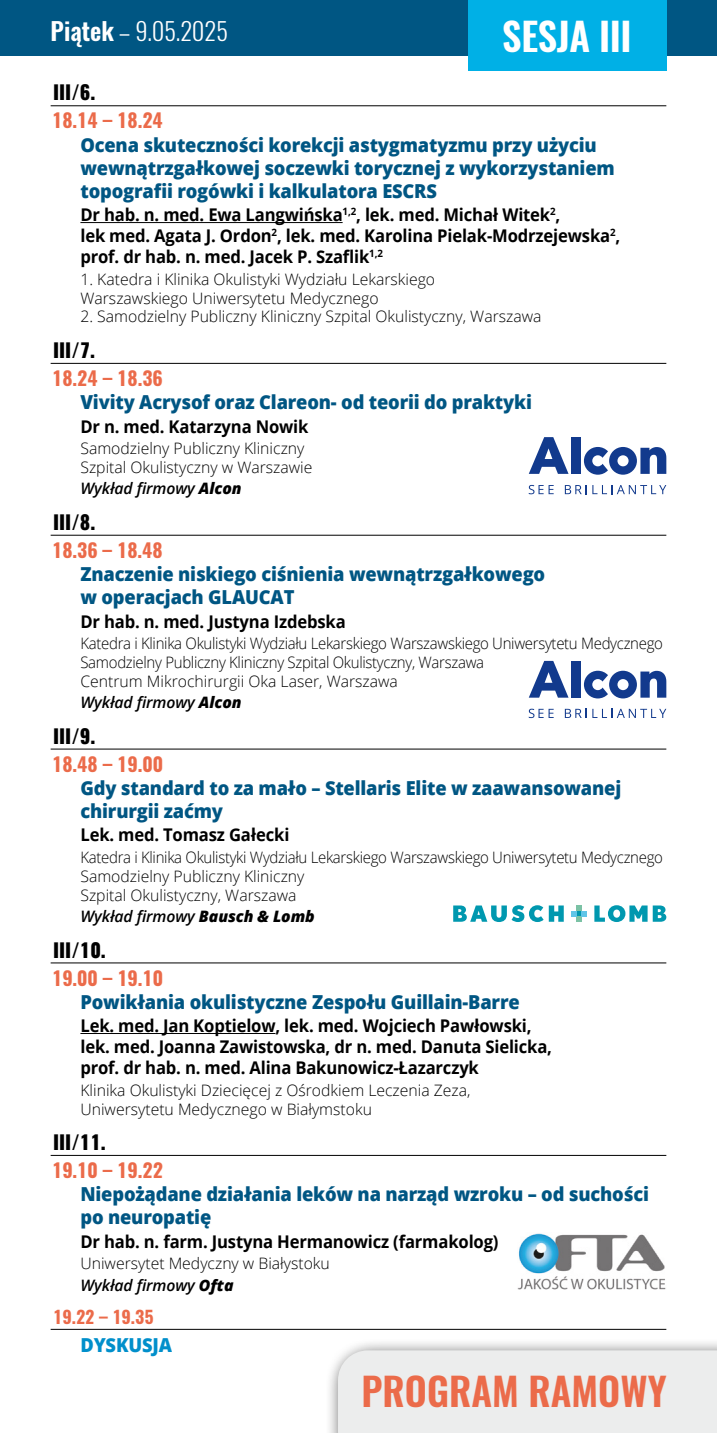
<style>
.page{position:relative;width:717px;height:1433px;background:#fff}
.page>*{position:absolute;margin:0;border:0;box-sizing:border-box;transform-origin:0 0}
.t1{font:600 38.5px "Oswald";color:#eb6b4a}
.t2{font:600 38.5px "Oswald";letter-spacing:-.01em;color:#fff}
.t3{font:300 24.5px "Oswald";color:#fff}
.t4{font:800 19.25px/23.1px "Open Sans";letter-spacing:-.01em;color:#005683;scale:.95 1}
.t5{font:700 19.25px "Oswald";color:#eb6b4a}
.t6{font:800 19.25px "Oswald";color:#000}
.t7{font:800 19.25px "Open Sans";letter-spacing:-.01em;color:#008fcb;scale:.95 1}
.t8{font:700 17.5px/21px "Open Sans";letter-spacing:-.01em;color:#000;scale:.95 1}
.t9{font:700 17.5px "Oswald";color:#eb6b4a}
.t10{font:300 15.75px/18.9px "Open Sans";color:#000}
.t11{font:300 15.75px/18.9px "Open Sans";letter-spacing:-.02em;color:#000;scale:.95 1}
.t12{font:italic 600 15.75px "Open Sans";letter-spacing:-.005em;color:#000}
.s1{font-weight:600}
.s2{font-weight:800}
.s3{font-weight:600;font-style:italic}
.s4{font-weight:800;font-style:italic}
</style>
<div class="page">
<div style="left:0;top:0;width:716px;height:56px;background:#005683"></div>
<div style="left:467px;top:0;width:199px;height:71px;background:#00b0e6"></div>
<div style="left:325px;top:1337px;width:391px;height:96px;background:#000;opacity:.75"></div>
<div style="left:338px;top:1350px;width:378px;height:83px;background:#eceded"></div>
<hr style="left:51px;top:105px;width:615px;height:1px;background:#000">
<hr style="left:80px;top:222px;width:262px;height:1px;background:#000">
<hr style="left:51px;top:363px;width:615px;height:1px;background:#000">
<hr style="left:51px;top:535px;width:615px;height:1px;background:#000">
<hr style="left:51px;top:748px;width:615px;height:1px;background:#000">
<hr style="left:51px;top:962px;width:615px;height:1px;background:#000">
<hr style="left:80px;top:1033px;width:195px;height:1px;background:#000">
<hr style="left:51px;top:1155px;width:615px;height:1px;background:#000">
<hr style="left:51px;top:1329px;width:615px;height:1px;background:#000">
<svg style="left:583px;top:447px;width:83px;height:28px"></svg>
<svg style="left:528px;top:437px;width:40px;height:37px"></svg>
<div style="left:571px;top:437px;width:9px;height:37px;background:#123a8d"></div>
<svg style="left:528px;top:485px;width:25px;height:9px"></svg>
<svg style="left:564px;top:485px;width:22px;height:9px"></svg>
<svg style="left:592px;top:485px;width:74px;height:9px"></svg>
<svg style="left:583px;top:671px;width:83px;height:27px"></svg>
<svg style="left:529px;top:661px;width:39px;height:36px"></svg>
<div style="left:571px;top:661px;width:9px;height:36px;background:#123a8d"></div>
<svg style="left:528px;top:709px;width:25px;height:9px"></svg>
<svg style="left:564px;top:709px;width:22px;height:9px"></svg>
<svg style="left:592px;top:709px;width:74px;height:9px"></svg>
<svg style="left:453px;top:905px;width:110px;height:17px"></svg>
<svg style="left:594px;top:905px;width:72px;height:17px"></svg>
<svg style="left:571px;top:905px;width:16px;height:17px"></svg>
<img style="left:517px;top:1233px;width:149px;height:57px">
<p class="t3" style="left:51px;top:15px;width:179px"><span class="s1">Piątek</span> – 9.05.2025</p>
<h1 class="t2" style="left:502px;top:9px;width:131px">SESJA III</h1>
<p class="t6" style="left:53px;top:79px;width:44px">III/6.</p>
<p class="t5" style="left:52px;top:107px;width:112px">18.14 – 18.24</p>
<p class="t4" style="left:80px;top:132px;width:563px">Ocena skuteczności korekcji astygmatyzmu przy użyciu wewnątrzgałkowej soczewki torycznej z wykorzystaniem topografii rogówki i kalkulatora ESCRS</p>
<p class="t8" style="left:80px;top:204px;width:569px">Dr hab. n. med. Ewa Langwińska<sup>1,2</sup>, lek. med. Michał Witek<sup>2</sup>,<br>lek med. Agata J. Ordon<sup>2</sup>, lek. med. Karolina Pielak-Modrzejewska<sup>2</sup>, prof. dr hab. n. med. Jacek P. Szaflik<sup>1,2</sup></p>
<p class="t10" style="left:80px;top:269px;width:356px">1. Katedra i Klinika Okulistyki Wydziału Lekarskiego<br>Warszawskiego Uniwersytetu Medycznego</p>
<p class="t10" style="left:80px;top:307px;width:462px">2. Samodzielny Publiczny Kliniczny Szpital Okulistyczny, Warszawa</p>
<p class="t6" style="left:53px;top:336px;width:44px">III/7.</p>
<p class="t5" style="left:52px;top:365px;width:112px">18.24 – 18.36</p>
<p class="t4" style="left:80px;top:389px;width:476px">Vivity Acrysof oraz Clareon- od teorii do praktyki</p>
<p class="t8" style="left:80px;top:415px;width:241px">Dr n. med. Katarzyna Nowik</p>
<p class="t10" style="left:80px;top:438px;width:233px">Samodzielny Publiczny Kliniczny<br>Szpital Okulistyczny w Warszawie</p>
<p class="t12" style="left:80px;top:478px;width:163px">Wykład firmowy <span class="s2">Alcon</span></p>
<p class="t6" style="left:53px;top:508px;width:44px">III/8.</p>
<p class="t5" style="left:52px;top:537px;width:112px">18.36 – 18.48</p>
<p class="t4" style="left:80px;top:561px;width:490px">Znaczenie niskiego ciśnienia wewnątrzgałkowego w operacjach GLAUCAT</p>
<p class="t8" style="left:80px;top:610px;width:280px">Dr hab. n. med. Justyna Izdebska</p>
<p class="t11" style="left:80px;top:633px;width:614px">Katedra i Klinika Okulistyki Wydziału Lekarskiego Warszawskiego Uniwersytetu Medycznego<br>Samodzielny Publiczny Kliniczny Szpital Okulistyczny, Warszawa<br>Centrum Mikrochirurgii Oka Laser, Warszawa</p>
<p class="t12" style="left:80px;top:691px;width:163px">Wykład firmowy <span class="s2">Alcon</span></p>
<p class="t6" style="left:53px;top:722px;width:44px">III/9.</p>
<p class="t5" style="left:52px;top:750px;width:112px">18.48 – 19.00</p>
<p class="t4" style="left:80px;top:775px;width:570px">Gdy standard to za mało – Stellaris Elite w zaawansowanej chirurgii zaćmy</p>
<p class="t8" style="left:80px;top:824px;width:221px">Lek. med. Tomasz Gałecki</p>
<p class="t11" style="left:80px;top:847px;width:614px">Katedra i Klinika Okulistyki Wydziału Lekarskiego Warszawskiego Uniwersytetu Medycznego<br>Samodzielny Publiczny Kliniczny<br>Szpital Okulistyczny, Warszawa</p>
<p class="t12" style="left:80px;top:905px;width:236px">Wykład firmowy <span class="s2">Bausch &amp; Lomb</span></p>
<p class="t6" style="left:53px;top:936px;width:54px">III/10.</p>
<p class="t5" style="left:52px;top:964px;width:112px">19.00 – 19.10</p>
<p class="t4" style="left:80px;top:989px;width:464px">Powikłania okulistyczne Zespołu Guillain-Barre</p>
<p class="t8" style="left:80px;top:1015px;width:498px">Lek. med. Jan Koptielow, lek. med. Wojciech Pawłowski, lek. med. Joanna Zawistowska, dr n. med. Danuta Sielicka, prof. dr hab. n. med. Alina Bakunowicz-Łazarczyk</p>
<p class="t10" style="left:80px;top:1080px;width:391px">Klinika Okulistyki Dziecięcej z Ośrodkiem Leczenia Zeza,<br>Uniwersytetu Medycznego w Białymstoku</p>
<p class="t6" style="left:53px;top:1128px;width:54px">III/11.</p>
<p class="t5" style="left:52px;top:1157px;width:112px">19.10 – 19.22</p>
<p class="t4" style="left:80px;top:1181px;width:599px">Niepożądane działania leków na narząd wzroku – od suchości po neuropatię</p>
<p class="t8" style="left:80px;top:1230px;width:441px">Dr hab. n. farm. Justyna Hermanowicz (farmakolog)</p>
<p class="t10" style="left:80px;top:1252px;width:251px;line-height:21.3px">Uniwersytet Medyczny w Białystoku<br><span class="s3">Wykład firmowy</span> <span class="s4">Ofta</span></p>
<p class="t9" style="left:53px;top:1304px;width:102px">19.22 – 19.35</p>
<p class="t7" style="left:80px;top:1330px;width:98px">DYSKUSJA</p>
<h1 class="t1" style="left:361px;top:1364px;width:306px">PROGRAM RAMOWY</h1>
</div>
